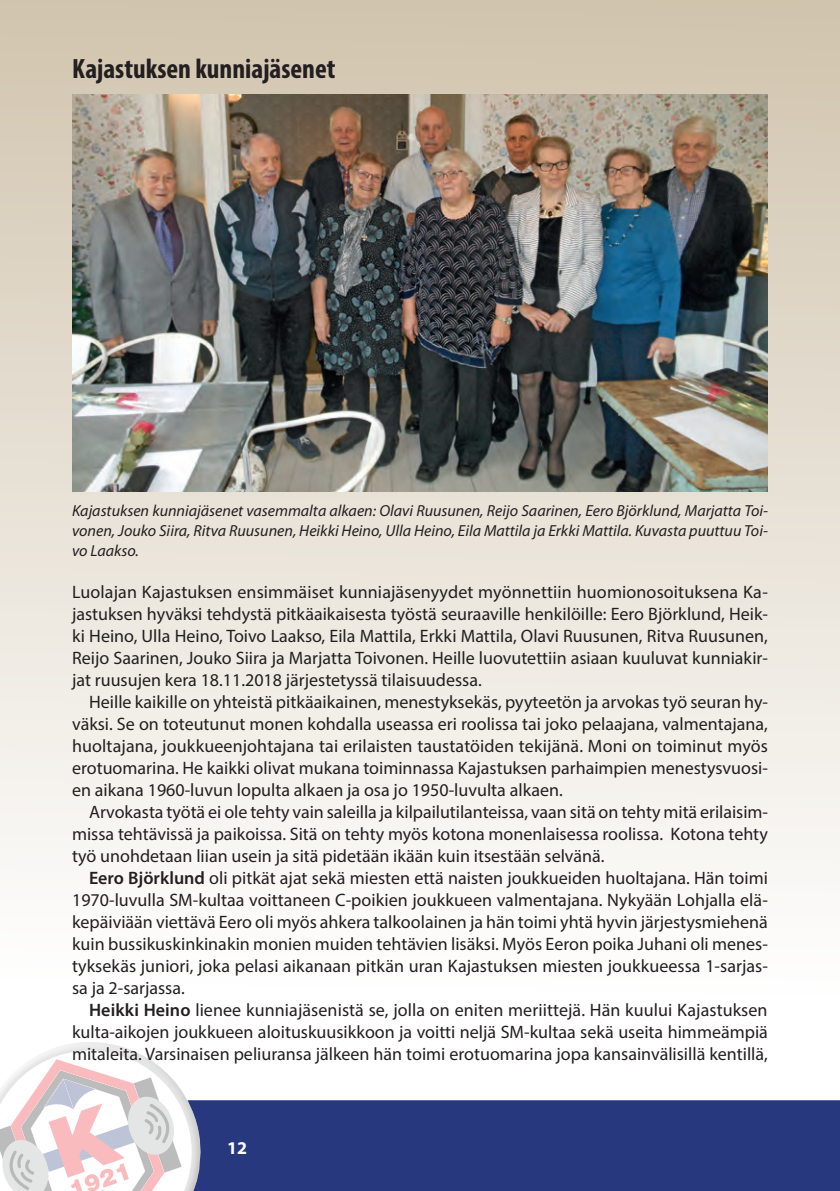
<style>
.page{position:relative;width:840px;height:1191px;background:#fff}
.page>*{position:absolute;margin:0;border:0;box-sizing:border-box;transform-origin:0 0}
.otsikko_uusi{font:700 condensed 28px "Myriad Pro";color:#231f20}
.leipis_sis{font:18px/22px "Myriad Pro";color:#231f20;text-align:justify}
.leipis{font:18px/22px "Myriad Pro";color:#231f20;text-align:justify}
.t1{font:700 18px "Myriad Pro";color:#fff}
.Kuvateksti{font:italic 16px/20px "Myriad Pro";color:#231f20;text-align:justify}
.s1{font-weight:600}
</style>
<div class="page">
<div style="left:231px;top:1100px;width:608px;height:91px;background:#27387f"></div>
<svg style="left:0;top:1100px;width:231px;height:91px"></svg>
<hr style="left:839px;top:0;width:1px;height:1100px;background:#b19b75">
<div style="left:0;top:0;width:839px;height:1100px;background:linear-gradient(to bottom,#d1c5af,#fff)"></div>
<img style="left:72px;top:95px;width:695px;height:396px">
<p class="otsikko_uusi" style="left:72px;top:51px;width:265px">Kajastuksen kunniajäsenet</p>
<p class="Kuvateksti" style="left:72px;top:500px;width:697px">Kajastuksen kunniajäsenet vasemmalta alkaen: Olavi Ruusunen, Reijo Saarinen, Eero Björklund, Marjatta Toi&shy;vonen, Jouko Siira, Ritva Ruusunen, Heikki Heino, Ulla Heino, Eila Mattila ja Erkki Mattila. Kuvasta puuttuu Toi&shy;vo Laakso.</p>
<p class="leipis" style="left:72px;top:580px;width:697px">Luolajan Kajastuksen ensimmäiset kunniajäsenyydet myönnettiin huomionosoituksena Ka&shy;jastuksen hyväksi tehdystä pitkäaikaisesta työstä seuraaville henkilöille: Eero Björklund, Heik&shy;ki Heino, Ulla Heino, Toivo Laakso, Eila Mattila, Erkki Mattila, Olavi Ruusunen, Ritva Ruusunen, Reijo Saarinen, Jouko Siira ja Marjatta Toivonen. Heille luovutettiin asiaan kuuluvat kunniakir&shy;jat ruusujen kera 18.11.2018 järjestetyssä tilaisuudessa.</p>
<p class="leipis_sis" style="left:72px;top:690px;width:697px;text-indent:17px">Heille kaikille on yhteistä pitkäaikainen, menestyksekäs, pyyteetön ja arvokas työ seuran hy&shy;väksi. Se on toteutunut monen kohdalla useassa eri roolissa tai joko pelaajana, valmentajana, huoltajana, joukkueenjohtajana tai erilaisten taustatöiden tekijänä. Moni on toiminut myös erotuomarina. He kaikki olivat mukana toiminnassa Kajastuksen parhaimpien menestysvuosi&shy;en aikana 1960-luvun lopulta alkaen ja osa jo 1950-luvulta alkaen.</p>
<p class="leipis_sis" style="left:72px;top:800px;width:697px;text-indent:17px">Arvokasta työtä ei ole tehty vain saleilla ja kilpailutilanteissa, vaan sitä on tehty mitä erilaisim&shy;missa tehtävissä ja paikoissa. Sitä on tehty myös kotona monenlaisessa roolissa. Kotona tehty työ unohdetaan liian usein ja sitä pidetään ikään kuin itsestään selvänä.</p>
<p class="leipis_sis" style="left:72px;top:866px;width:697px;text-indent:17px"><span class="s1">Eero Björklund</span> oli pitkät ajat sekä miesten että naisten joukkueiden huoltajana. Hän toimi 1970-luvulla SM-kultaa voittaneen C-poikien joukkueen valmentajana. Nykyään Lohjalla elä&shy;kepäiviään viettävä Eero oli myös ahkera talkoolainen ja hän toimi yhtä hyvin järjestysmiehenä kuin bussikuskinkinakin monien muiden tehtävien lisäksi. Myös Eeron poika Juhani oli menes&shy;tyksekäs juniori, joka pelasi aikanaan pitkän uran Kajastuksen miesten joukkueessa 1-sarjas&shy;sa ja 2-sarjassa.</p>
<p class="leipis_sis" style="left:72px;top:998px;width:697px;text-indent:17px"><span class="s1">Heikki Heino</span> lienee kunniajäsenistä se, jolla on eniten meriittejä. Hän kuului Kajastuksen kulta-aikojen joukkueen aloituskuusikkoon ja voitti neljä SM-kultaa sekä useita himmeämpiä mitaleita. Varsinaisen peliuransa jälkeen hän toimi erotuomarina jopa kansainvälisillä kentillä,</p>
<p class="t1" style="left:227px;top:1136px;width:21px">12</p>
</div>
